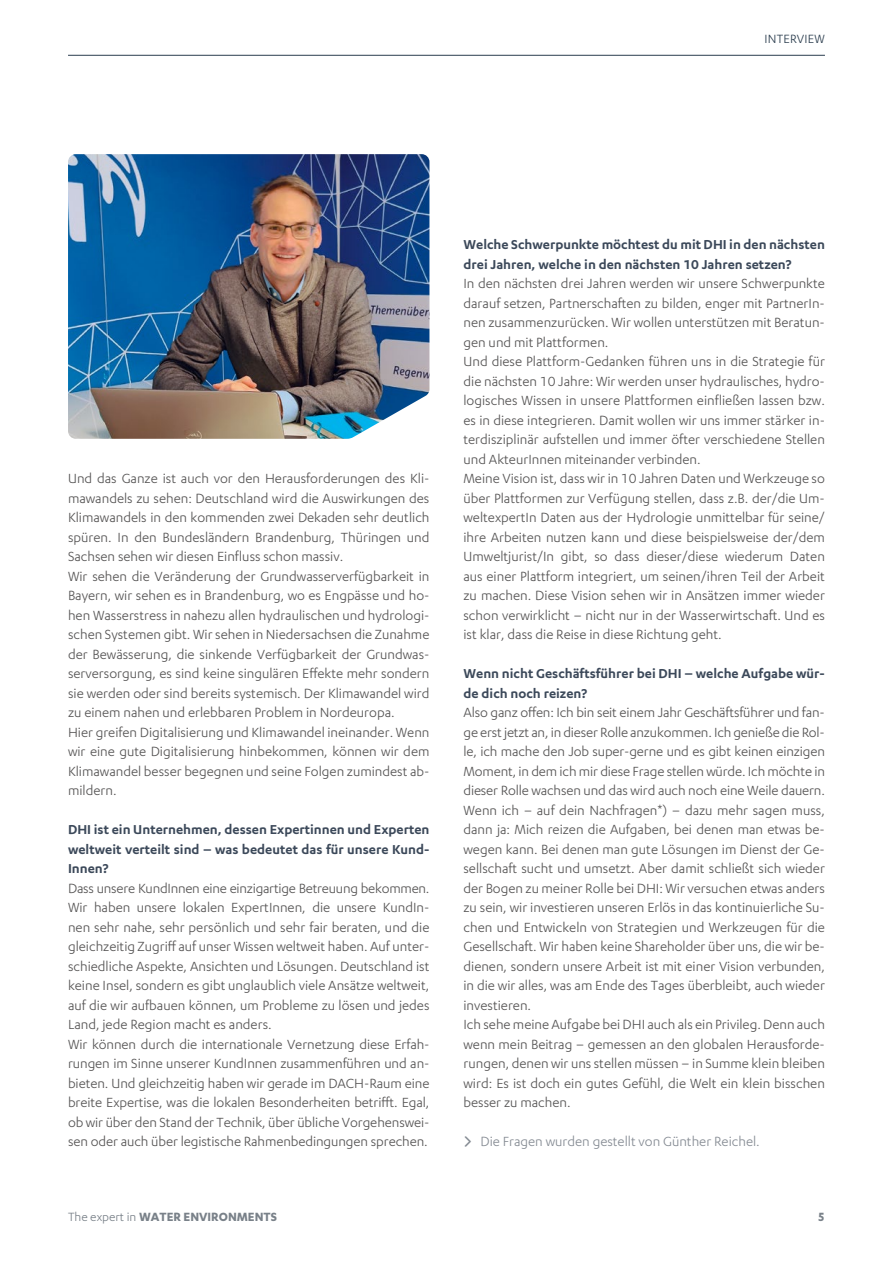
<style>
.page{position:relative;width:893px;height:1263px;background:#fff}
.page>*{position:absolute;margin:0;border:0;box-sizing:border-box;transform-origin:0 0}
.t1{font:15px/19.5px "Karbon DHI";color:#555454}
.t2{font:600 15px/19.5px "Karbon DHI";color:#3c495a}
.t3{font:15px "Karbon DHI";color:#858b93}
.t4{font:700 13.5px "Karbon DHI";color:#798189}
.t5{font:13.5px "Karbon DHI";letter-spacing:.015em;color:#2b3d4e}
.s1{font-weight:400}
</style>
<div class="page">
<hr style="left:68px;top:55px;width:757px;height:1px;background:#2b3d4e">
<img style="left:68px;top:154px;width:361px;height:285px">
<p class="t5" style="left:764px;top:32px;width:62px">INTERVIEW</p>
<p class="t1" style="left:68px;top:468px;width:363px">Und das Ganze ist auch vor den Herausforderungen des Kli&shy;mawandels zu sehen: Deutschland wird die Auswirkungen des Klimawandels in den kommenden zwei Dekaden sehr deutlich spüren. In den Bundesländern Brandenburg, Thüringen und Sachsen sehen wir diesen Einfluss schon massiv.<br>Wir sehen die Veränderung der Grundwasserverfügbarkeit in Bayern, wir sehen es in Brandenburg, wo es Engpässe und ho&shy;hen Wasserstress in nahezu allen hydraulischen und hydrologi&shy;schen Systemen gibt. Wir sehen in Niedersachsen die Zunahme der Bewässerung, die sinkende Verfügbarkeit der Grundwas&shy;serversorgung, es sind keine singulären Effekte mehr sondern sie werden oder sind bereits systemisch. Der Klimawandel wird zu einem nahen und erlebbaren Problem in Nordeuropa.<br>Hier greifen Digitalisierung und Klimawandel ineinander. Wenn wir eine gute Digitalisierung hinbekommen, können wir dem Klimawandel besser begegnen und seine Folgen zumindest ab&shy;mildern.</p>
<p class="t2" style="left:68px;top:819px;width:363px;text-align:justify">DHI ist ein Unternehmen, dessen Expertinnen und Experten weltweit verteilt sind – was bedeutet das für unsere Kund-Innen?</p>
<p class="t1" style="left:68px;top:878px;width:363px">Dass unsere KundInnen eine einzigartige Betreuung bekommen.<br>Wir haben unsere lokalen ExpertInnen, die unsere KundIn&shy;nen sehr nahe, sehr persönlich und sehr fair beraten, und die gleichzeitig Zugriff auf unser Wissen weltweit haben. Auf unter&shy;schiedliche Aspekte, Ansichten und Lösungen. Deutschland ist keine Insel, sondern es gibt unglaublich viele Ansätze weltweit, auf die wir aufbauen können, um Probleme zu lösen und jedes Land, jede Region macht es anders.<br>Wir können durch die internationale Vernetzung diese Erfah&shy;rungen im Sinne unserer KundInnen zusammenführen und an&shy;bieten. Und gleichzeitig haben wir gerade im DACH-Raum eine breite Expertise, was die lokalen Besonderheiten betrifft. Egal, ob wir über den Stand der Technik, über übliche Vorgehenswei&shy;sen oder auch über legistische Rahmenbedingungen sprechen.</p>
<p class="t2" style="left:463px;top:234px;width:363px">Welche Schwerpunkte möchtest du mit DHI in den nächsten drei Jahren, welche in den nächsten 10 Jahren setzen?</p>
<p class="t1" style="left:463px;top:273px;width:363px">In den nächsten drei Jahren werden wir unsere Schwerpunkte darauf setzen, Partnerschaften zu bilden, enger mit PartnerIn&shy;nen zusammenzurücken. Wir wollen unterstützen mit Beratun&shy;gen und mit Plattformen.<br>Und diese Plattform-Gedanken führen uns in die Strategie für die nächsten 10 Jahre: Wir werden unser hydraulisches, hydro&shy;logisches Wissen in unsere Plattformen einfließen lassen bzw. es in diese integrieren. Damit wollen wir uns immer stärker in&shy;terdisziplinär aufstellen und immer öfter verschiedene Stellen und AkteurInnen miteinander verbinden.<br>Meine Vision ist, dass wir in 10 Jahren Daten und Werkzeuge so über Plattformen zur Verfügung stellen, dass z.B. der/die Um&shy;weltexpertIn Daten aus der Hydrologie unmittelbar für seine/ ihre Arbeiten nutzen kann und diese beispielsweise der/dem Umweltjurist/In gibt, so dass dieser/diese wiederum Daten aus einer Plattform integriert, um seinen/ihren Teil der Arbeit zu machen. Diese Vision sehen wir in Ansätzen immer wieder schon verwirklicht – nicht nur in der Wasserwirtschaft. Und es ist klar, dass die Reise in diese Richtung geht.</p>
<p class="t2" style="left:463px;top:663px;width:363px">Wenn nicht Geschäftsführer bei DHI – welche Aufgabe wür&shy;de dich noch reizen?</p>
<p class="t1" style="left:463px;top:702px;width:363px">Also ganz offen: Ich bin seit einem Jahr Geschäftsführer und fan&shy;ge erst jetzt an, in dieser Rolle anzukommen. Ich genieße die Rol&shy;le, ich mache den Job super-gerne und es gibt keinen einzigen Moment, in dem ich mir diese Frage stellen würde. Ich möchte in dieser Rolle wachsen und das wird auch noch eine Weile dauern.<br>Wenn ich – auf dein Nachfragen*) – dazu mehr sagen muss, dann ja: Mich reizen die Aufgaben, bei denen man etwas be&shy;wegen kann. Bei denen man gute Lösungen im Dienst der Ge&shy;sellschaft sucht und umsetzt. Aber damit schließt sich wieder der Bogen zu meiner Rolle bei DHI: Wir versuchen etwas anders zu sein, wir investieren unseren Erlös in das kontinuierliche Su&shy;chen und Entwickeln von Strategien und Werkzeugen für die Gesellschaft. Wir haben keine Shareholder über uns, die wir be&shy;dienen, sondern unsere Arbeit ist mit einer Vision verbunden, in die wir alles, was am Ende des Tages überbleibt, auch wieder investieren.<br>Ich sehe meine Aufgabe bei DHI auch als ein Privileg. Denn auch wenn mein Beitrag – gemessen an den globalen Herausforde&shy;rungen, denen wir uns stellen müssen – in Summe klein bleiben wird: Es ist doch ein gutes Gefühl, die Welt ein klein bisschen besser zu machen.</p>
<p class="t3" style="left:480px;top:1133px;width:281px">Die Fragen wurden gestellt von Günther Reichel.</p>
<p class="t4" style="left:68px;top:1209px;width:210px"><span class="s1">The expert in</span> WATER ENVIRONMENTS</p>
<p class="t4" style="left:818px;top:1209px;width:9px">5</p>
</div>
